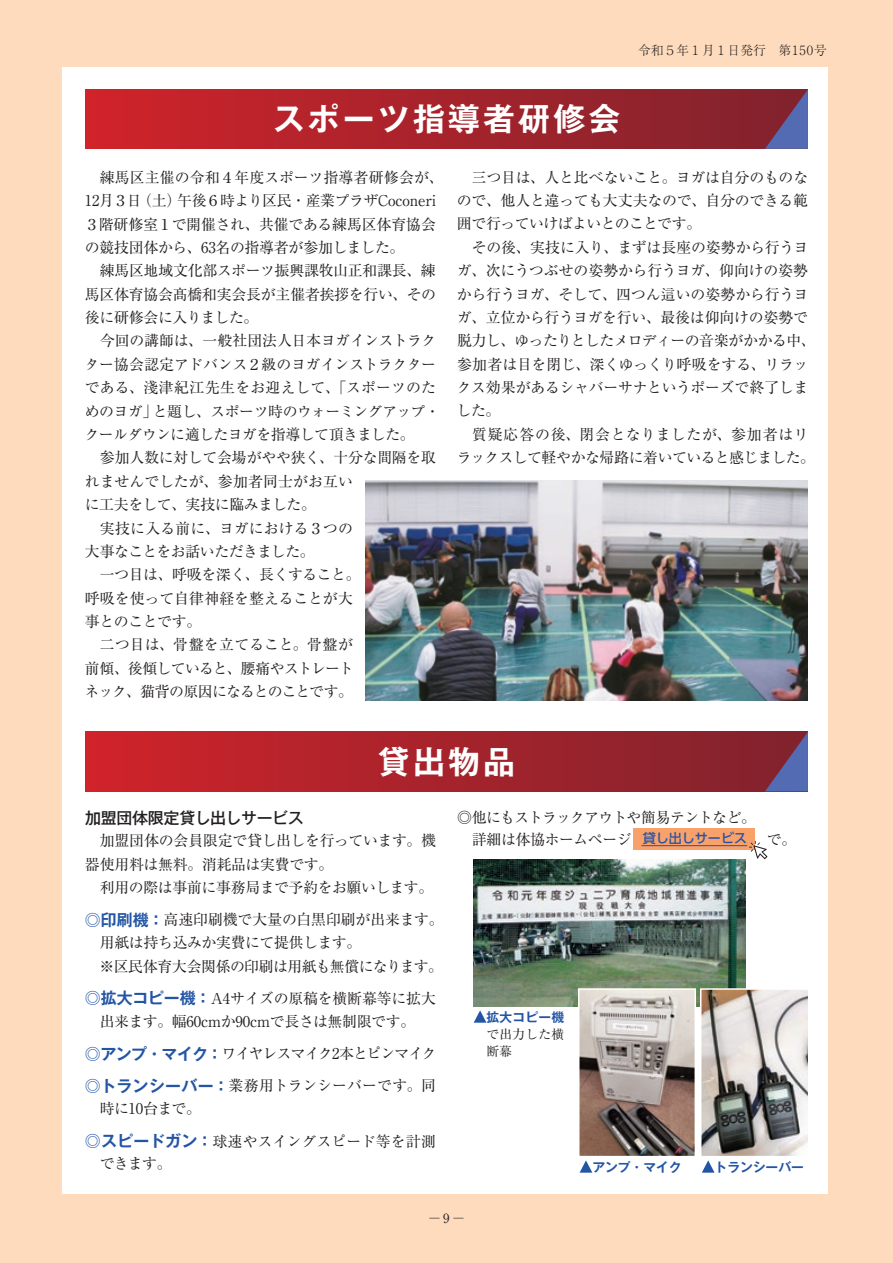
<style>
.page{position:relative;width:893px;height:1263px;background:#fddbbc}
.page>*{position:absolute;margin:0;border:0;box-sizing:border-box;transform-origin:0 0}
.t1{font:700 31.95px "Gothic MB101 Pr 6 N De";letter-spacing:.1em;color:#fff}
.t2{font:500 15.9px "Gothic MB101 Pr 6 N";letter-spacing:-.02em;color:#231f20}
.t3{font:14.85px/23.4px "Ryumin Pr 6 N";letter-spacing:-.02em;color:#231f20}
.t4{font:14.85px/32px "Ryumin Pr 6 N";letter-spacing:-.05em;color:#231f20}
.t5{font:14.85px/21.8px "Ryumin Pr 6 N";letter-spacing:-.04em;color:#231f20}
.t6{font:14.85px "Ryumin Pr 6 N";letter-spacing:.005em;color:#231f20}
.t7{font:14.85px "Ryumin Pr 6 N";letter-spacing:-.045em;color:#231f20}
.t8{font:14.85px "Ryumin Pr 6 N";letter-spacing:-.055em;color:#231f20}
.t9{font:14.85px "Ryumin Pr 6 N";letter-spacing:.01em;color:#231f20}
.t10{font:14.85px "Ryumin Pr 6 N";letter-spacing:.025em;color:#231f20}
.t11{font:700 12.75px "Gothic MB101 Pr 6 N De";color:#2355a5}
.t12{font:300 12.75px "Ryumin Pr 6 N";color:#231f20}
.t13{font:12.75px/17px "Ryumin Pr 6 N";letter-spacing:.025em;color:#231f20}
.t14{font:300 10.2px "Ryumin Pr 6 N";color:#231f20}
.s1{font-family:"Gothic MB101 Pr 6 N De";font-weight:700;font-size:15.9px;color:#2355a5}
.s2{font-family:"UD Shin Go Pr 6 N";font-weight:500;font-size:13.05px;color:#2954a4}
.s3{font-weight:400;font-size:12.75px}
</style>
<div class="page">
<div style="left:62px;top:68px;width:766px;height:1126px;background:#fff"></div>
<div style="left:85px;top:732px;width:723px;height:59px;background:linear-gradient(to right,#d0232a,#7e232d)"></div>
<svg style="left:765px;top:732px;width:43px;height:59px;background:#6b466f"></svg>
<div style="left:85px;top:89px;width:723px;height:60px;background:linear-gradient(to right,#d0232a,#7e232d)"></div>
<svg style="left:765px;top:89px;width:43px;height:60px;background:#6b466f"></svg>
<div style="left:633px;top:829px;width:122px;height:21px;background:#f8a16b"></div>
<hr style="left:641px;top:845px;width:106px;height:1px;background:#2954a4">
<svg style="left:749px;top:841px;width:18px;height:18px"></svg>
<img style="left:366px;top:480px;width:442px;height:220px">
<img style="left:473px;top:859px;width:272px;height:147px">
<svg style="left:577px;top:987px;width:231px;height:186px"></svg>
<svg style="left:474px;top:1010px;width:12px;height:13px"></svg>
<p class="t12" style="left:638px;top:41px;width:190px">令和５年１月１日発行　第150号</p>
<h1 class="t1" style="left:273px;top:92px;width:349px">スポーツ指導者研修会</h1>
<p class="t3" style="left:84px;top:165px;width:361px;text-indent:15px">練馬区主催の令和４年度スポーツ指導者研修会が、<br>12月３日（土）午後６時より区民・産業プラザCoconeri<br>３階研修室１で開催され、共催である練馬区体育協会の競技団体から、63名の指導者が参加しました。</p>
<p class="t3" style="left:85px;top:258px;width:353px;text-align:justify;text-indent:15px">練馬区地域文化部スポーツ振興課牧山正和課長、練馬区体育協会髙橋和実会長が主催者挨拶を行い、その後に研修会に入りました。</p>
<p class="t3" style="left:85px;top:328px;width:357px;text-indent:15px">今回の講師は、一般社団法人日本ヨガインストラクター協会認定アドバンス２級のヨガインストラクターである、淺津紀江先生をお迎えして、「スポーツのためのヨガ」と題し、スポーツ時のウォーミングアップ・クールダウンに適したヨガを指導して頂きました。</p>
<p class="t3" style="left:100px;top:445px;width:338px">参加人数に対して会場がやや狭く、十分な間隔を取</p>
<p class="t6" style="left:85px;top:469px;width:270px">れませんでしたが、参加者同士がお互い</p>
<p class="t3" style="left:85px;top:492px;width:233px">に工夫をして、実技に臨みました。</p>
<p class="t9" style="left:100px;top:516px;width:255px">実技に入る前に、ヨガにおける３つの</p>
<p class="t3" style="left:85px;top:539px;width:231px">大事なことをお話いただきました。</p>
<p class="t3" style="left:100px;top:562px;width:262px">一つ目は、呼吸を深く、長くすること。</p>
<p class="t6" style="left:85px;top:586px;width:270px">呼吸を使って自律神経を整えることが大</p>
<p class="t3" style="left:85px;top:609px;width:118px">事とのことです。</p>
<p class="t10" style="left:100px;top:633px;width:255px">二つ目は、骨盤を立てること。骨盤が</p>
<p class="t7" style="left:85px;top:656px;width:270px">前傾、後傾していると、腰痛やストレート</p>
<p class="t8" style="left:85px;top:680px;width:270px">ネック、猫背の原因になるとのことです。</p>
<p class="t3" style="left:457px;top:165px;width:353px;text-align:justify;text-indent:15px">三つ目は、人と比べないこと。ヨガは自分のものなので、他人と違っても大丈夫なので、自分のできる範囲で行っていけばよいとのことです。</p>
<p class="t3" style="left:457px;top:235px;width:361px;text-indent:15px">その後、実技に入り、まずは長座の姿勢から行うヨガ、次にうつぶせの姿勢から行うヨガ、仰向けの姿勢から行うヨガ、そして、四つん這いの姿勢から行うヨガ、立位から行うヨガを行い、最後は仰向けの姿勢で脱力し、ゆったりとしたメロディーの音楽がかかる中、参加者は目を閉じ、深くゆっくり呼吸をする、リラックス効果があるシャバーサナというポーズで終了しました。</p>
<p class="t3" style="left:457px;top:422px;width:360px;text-align:center">質疑応答の後、閉会となりましたが、参加者はリ<br>ラックスして軽やかな帰路に着いていると感じました。</p>
<h1 class="t1" style="left:378px;top:735px;width:139px">貸出物品</h1>
<p class="t2" style="left:85px;top:804px;width:220px">加盟団体限定貸し出しサービス</p>
<p class="t3" style="left:85px;top:828px;width:352px;text-indent:15px">加盟団体の会員限定で貸し出しを行っています。機器使用料は無料。消耗品は実費です。</p>
<p class="t3" style="left:85px;top:870px;width:360px;line-height:32.4px;text-align:center">利用の際は事前に事務局まで予約をお願いします。<br><span class="s1">◎印刷機：</span>高速印刷機で大量の白黒印刷が出来ます。</p>
<p class="t3" style="left:100px;top:930px;width:345px">用紙は持ち込みか実費にて提供します。<br>※区民体育大会関係の印刷は用紙も無償になります。</p>
<p class="t3" style="left:85px;top:986px;width:352px;line-height:22.8px;text-align:center"><span class="s1">◎拡大コピー機：</span>A4サイズの原稿を横断幕等に拡大出来ます。幅60cmか90cmで長さは無制限です。</p>
<p class="t4" style="left:85px;top:1037px;width:353px"><span class="s1">◎アンプ・マイク：</span>ワイヤレスマイク2本とピンマイク<span class="s1">◎トランシーバー：</span>業務用トランシーバーです。同</p>
<p class="t3" style="left:85px;top:1091px;width:353px;line-height:32.4px;text-indent:15px">時に10台まで。<br><span class="s1">◎スピードガン：</span>球速やスイングスピード等を計測</p>
<p class="t3" style="left:100px;top:1151px;width:74px">できます。</p>
<p class="t5" style="left:457px;top:805px;width:300px">◎他にもストラックアウトや簡易テントなど。　詳細は体協ホームページ <span class="s2">貸し出しサービス</span></p>
<p class="t3" style="left:767px;top:826px;width:31px">で。</p>
<p class="t11" style="left:486px;top:1006px;width:79px">拡大コピー機</p>
<p class="t13" style="left:486px;top:1025px;width:79px">で出力した横断幕</p>
<p class="t11" style="left:592px;top:1156px;width:91px">アンプ・マイク</p>
<p class="t11" style="left:715px;top:1156px;width:91px">トランシーバー</p>
<p class="t14" style="left:429px;top:1210px;width:36px">―<span class="s3">9</span>―</p>
</div>
